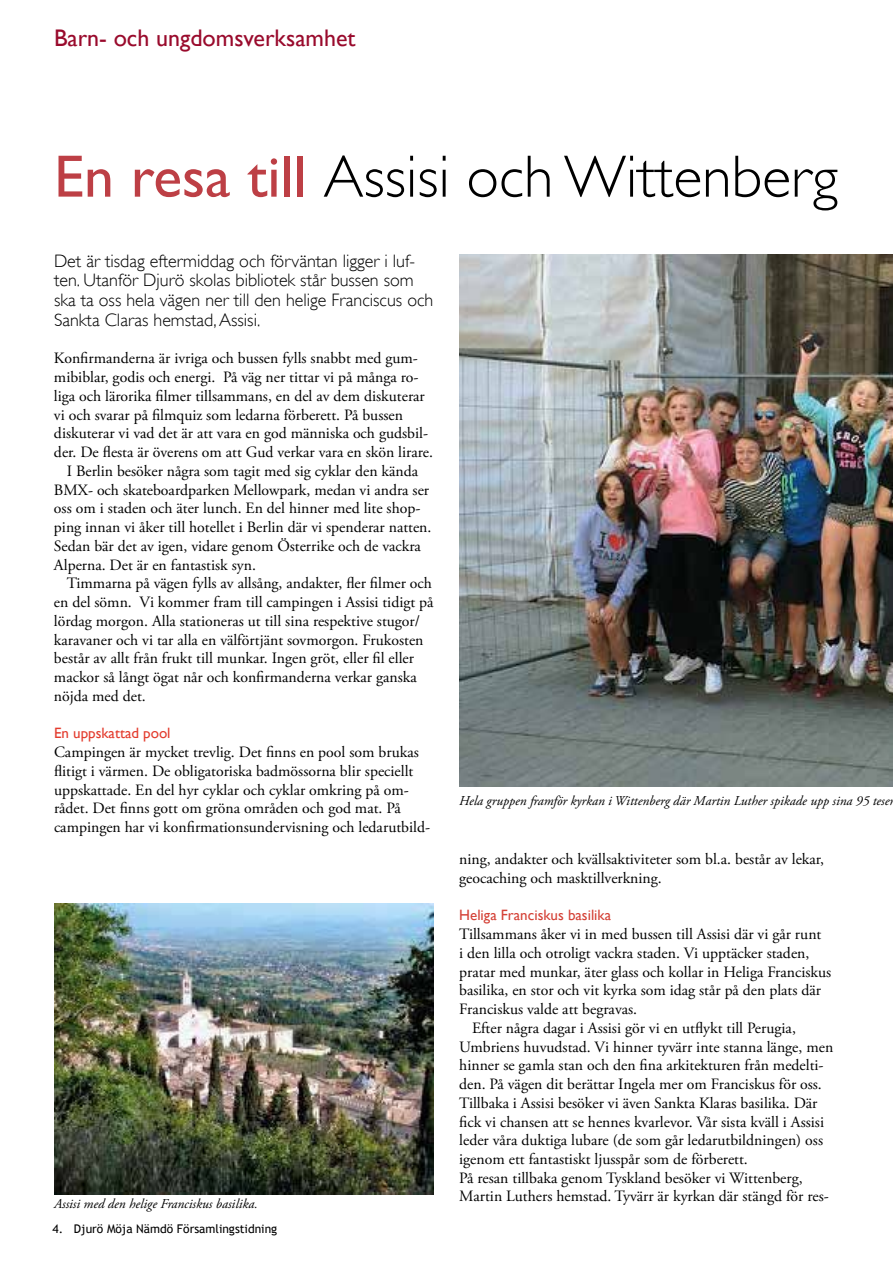
<style>
.page{position:relative;width:893px;height:1263px;background:#fff}
.page>*{position:absolute;margin:0;border:0;box-sizing:border-box;transform-origin:0 0}
.t1{font:300 60px "Gill Sans";color:#000}
.t2{font:24px "Gill Sans";color:#990a2c}
.t3{font:300 18px/19.8px "Gill Sans";color:#000}
.t4{font:15.75px/18.8px "Adobe Garamond Pro";color:#000}
.t5{font:15px "Gill Sans";color:#d44136}
.t6{font:15px "Gill Sans";color:#e33c2e}
.t7{font:italic 13.5px "Adobe Garamond Pro";color:#000}
.t8{font:12px "Trebuchet MS";color:#000}
.s1{font-weight:400;color:#bd3f45}
</style>
<div class="page">
<img style="left:459px;top:254px;width:434px;height:533px">
<img style="left:54px;top:904px;width:380px;height:291px">
<h2 class="t2" style="left:54px;top:24px;width:303px">Barn- och ungdomsverksamhet</h2>
<h1 class="t1" style="left:54px;top:142px;width:785px"><span class="s1">En resa till</span> Assisi och Wittenberg</h1>
<p class="t3" style="left:54px;top:251px;width:381px">Det är tisdag eftermiddag och förväntan ligger i luf&shy;ten. Utanför Djurö skolas bibliotek står bussen som ska ta oss hela vägen ner till den helige Franciscus och Sankta Claras hemstad, Assisi.</p>
<p class="t4" style="left:54px;top:350px;width:365px">Konfirmanderna är ivriga och bussen fylls snabbt med gum-</p>
<p class="t4" style="left:54px;top:368px;width:366px">mibiblar, godis och energi.   På väg ner tittar vi på många ro-</p>
<p class="t4" style="left:54px;top:387px;width:372px">liga och lärorika filmer tillsammans, en del av dem diskuterar</p>
<p class="t4" style="left:54px;top:406px;width:351px">vi och svarar på filmquiz som ledarna förberett. På bussen</p>
<p class="t4" style="left:54px;top:425px;width:376px">diskuterar vi vad det är att vara en god människa och gudsbil-</p>
<p class="t4" style="left:54px;top:443px;width:381px">der. De flesta är överens om att Gud verkar vara en skön lirare.</p>
<p class="t4" style="left:67px;top:462px;width:353px">I Berlin besöker några som tagit med sig cyklar den kända</p>
<p class="t4" style="left:54px;top:481px;width:377px">BMX- och skateboardparken Mellowpark, medan vi andra ser</p>
<p class="t4" style="left:54px;top:500px;width:368px">oss om i staden och äter lunch. En del hinner med lite shop-</p>
<p class="t4" style="left:54px;top:518px;width:379px">ping innan vi åker till hotellet i Berlin där vi spenderar natten.</p>
<p class="t4" style="left:54px;top:537px;width:368px">Sedan bär det av igen, vidare genom Österrike och de vackra</p>
<p class="t4" style="left:54px;top:556px;width:204px">Alperna. Det är en fantastisk syn.</p>
<p class="t4" style="left:67px;top:574px;width:367px">Timmarna på vägen fylls av allsång, andakter, fler filmer och</p>
<p class="t4" style="left:54px;top:593px;width:381px">en del sömn. Vi kommer fram till campingen i Assisi tidigt på</p>
<p class="t4" style="left:54px;top:612px;width:367px">lördag morgon. Alla stationeras ut till sina respektive stugor/</p>
<p class="t4" style="left:54px;top:631px;width:371px">karavaner och vi tar alla en välförtjänt sovmorgon. Frukosten</p>
<p class="t4" style="left:54px;top:649px;width:362px">består av allt från frukt till munkar. Ingen gröt, eller fil eller</p>
<p class="t4" style="left:54px;top:668px;width:364px">mackor så långt ögat når och konfirmanderna verkar ganska</p>
<p class="t4" style="left:54px;top:687px;width:93px">nöjda med det.</p>
<p class="t6" style="left:54px;top:725px;width:118px">En uppskattad pool</p>
<p class="t4" style="left:54px;top:743px;width:378px">Campingen är mycket trevlig. Det finns en pool som brukas flitigt i värmen. De obligatoriska badmössorna blir speciellt uppskattade. En del hyr cyklar och cyklar omkring på om&shy;rådet. Det finns gott om gröna områden och god mat. På campingen har vi konfirmationsundervisning och ledarutbild-</p>
<p class="t7" style="left:54px;top:1195px;width:205px">Assisi med den helige Franciskus basilika.</p>
<p class="t8" style="left:52px;top:1221px;width:226px">4. Djurö Möja Nämdö Församlingstidning</p>
<p class="t7" style="left:459px;top:792px;width:436px">Hela gruppen framför kyrkan i Wittenberg där Martin Luther spikade upp sina 95 teser</p>
<p class="t4" style="left:459px;top:850px;width:366px">ning, andakter och kvällsaktiviteter som bl.a. består av lekar, geocaching och masktillverkning.</p>
<p class="t5" style="left:459px;top:906px;width:153px">Heliga Franciskus basilika</p>
<p class="t4" style="left:459px;top:925px;width:364px">Tillsammans åker vi in med bussen till Assisi där vi går runt</p>
<p class="t4" style="left:459px;top:944px;width:352px">i den lilla och otroligt vackra staden. Vi upptäcker staden,</p>
<p class="t4" style="left:459px;top:963px;width:374px">pratar med munkar, äter glass och kollar in Heliga Franciskus</p>
<p class="t4" style="left:459px;top:981px;width:363px">basilika, en stor och vit kyrka som idag står på den plats där</p>
<p class="t4" style="left:459px;top:1000px;width:181px">Franciskus valde att begravas.  </p>
<p class="t4" style="left:472px;top:1019px;width:325px">Efter några dagar i Assisi gör vi en utflykt till Perugia,</p>
<p class="t4" style="left:459px;top:1038px;width:376px">Umbriens huvudstad. Vi hinner tyvärr inte stanna länge, men</p>
<p class="t4" style="left:459px;top:1056px;width:366px">hinner se gamla stan och den fina arkitekturen från medelti-</p>
<p class="t4" style="left:459px;top:1075px;width:364px">den. På vägen dit berättar Ingela mer om Franciskus för oss.</p>
<p class="t4" style="left:459px;top:1094px;width:360px">Tillbaka i Assisi besöker vi även Sankta Klaras basilika. Där</p>
<p class="t4" style="left:459px;top:1113px;width:366px">fick vi chansen att se hennes kvarlevor. Vår sista kväll i Assisi</p>
<p class="t4" style="left:459px;top:1131px;width:365px">leder våra duktiga lubare (de som går ledarutbildningen) oss</p>
<p class="t4" style="left:459px;top:1150px;width:296px">igenom ett fantastiskt ljusspår som de förberett.   </p>
<p class="t4" style="left:459px;top:1169px;width:345px">På resan tillbaka genom Tyskland besöker vi Wittenberg,</p>
<p class="t4" style="left:459px;top:1188px;width:371px">Martin Luthers hemstad. Tyvärr är kyrkan där stängd för res-</p>
</div>
